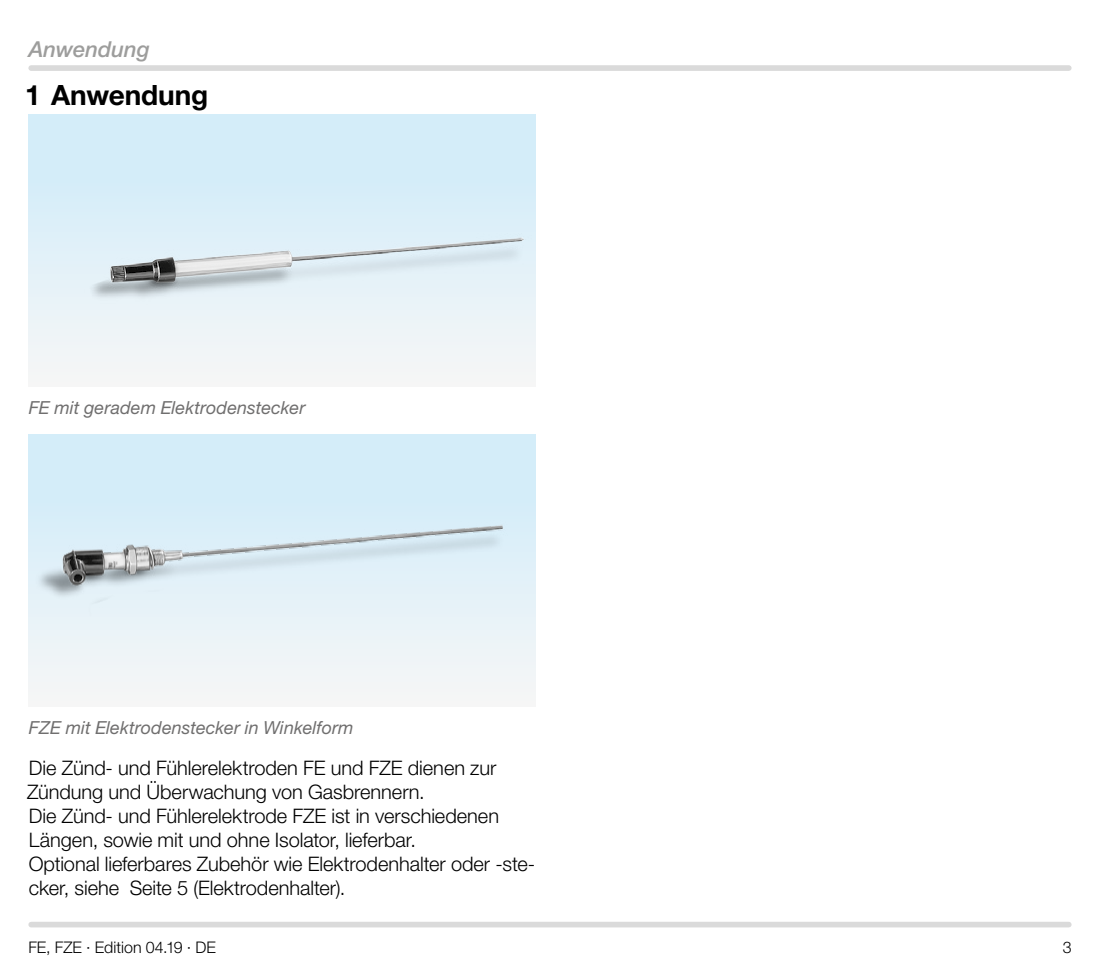
<style>
.page{position:relative;width:1100px;height:970px;background:#fff}
.page>*{position:absolute;margin:0;border:0;box-sizing:border-box;transform-origin:0 0}
.t1{font:700 28px "Helvetica Neue LT Pro";letter-spacing:-.005em;color:#000}
.t2{font:italic 500 22px "Helvetica Neue LT Pro";color:#9d9d9c}
.t3{font:300 20px/24px "Helvetica Neue LT Pro";letter-spacing:-.005em;color:#000}
.t4{font:italic 18px "Helvetica Neue LT Pro";letter-spacing:.005em;color:#706f6f}
.t5{font:300 16px "Helvetica Neue LT Pro";letter-spacing:.005em;color:#000}
</style>
<div class="page">
<div style="left:31px;top:921px;width:1038px;height:6px;background:#dadada"></div>
<div style="left:31px;top:65px;width:1038px;height:6px;background:#dadada"></div>
<svg style="left:28px;top:114px;width:508px;height:261px"></svg>
<img style="left:28px;top:193px;width:508px;height:114px">
<svg style="left:28px;top:434px;width:508px;height:261px"></svg>
<img style="left:28px;top:513px;width:508px;height:114px">
<p class="t2" style="left:28px;top:36px;width:123px">Anwendung</p>
<h1 class="t1" style="left:25px;top:78px;width:185px">1 Anwendung</h1>
<p class="t4" style="left:29px;top:396px;width:278px">FE mit geradem Elektrodenstecker</p>
<p class="t4" style="left:29px;top:716px;width:326px">FZE mit Elektrodenstecker in Winkelform</p>
<p class="t3" style="left:27px;top:755px;width:510px">Die Zünd- und Fühlerelektroden FE und FZE dienen zur Zündung und Überwachung von Gasbrennern.<br>Die Zünd- und Fühlerelektrode FZE ist in verschiedenen Längen, sowie mit und ohne Isolator, lieferbar.<br>Optional lieferbares Zubehör wie Elektrodenhalter oder -ste&shy;cker, siehe Seite 5 (Elektrodenhalter).</p>
<p class="t5" style="left:28px;top:937px;width:189px">FE, FZE · Edition 04.19 · DE</p>
<p class="t5" style="left:1063px;top:937px;width:10px">3</p>
</div>
